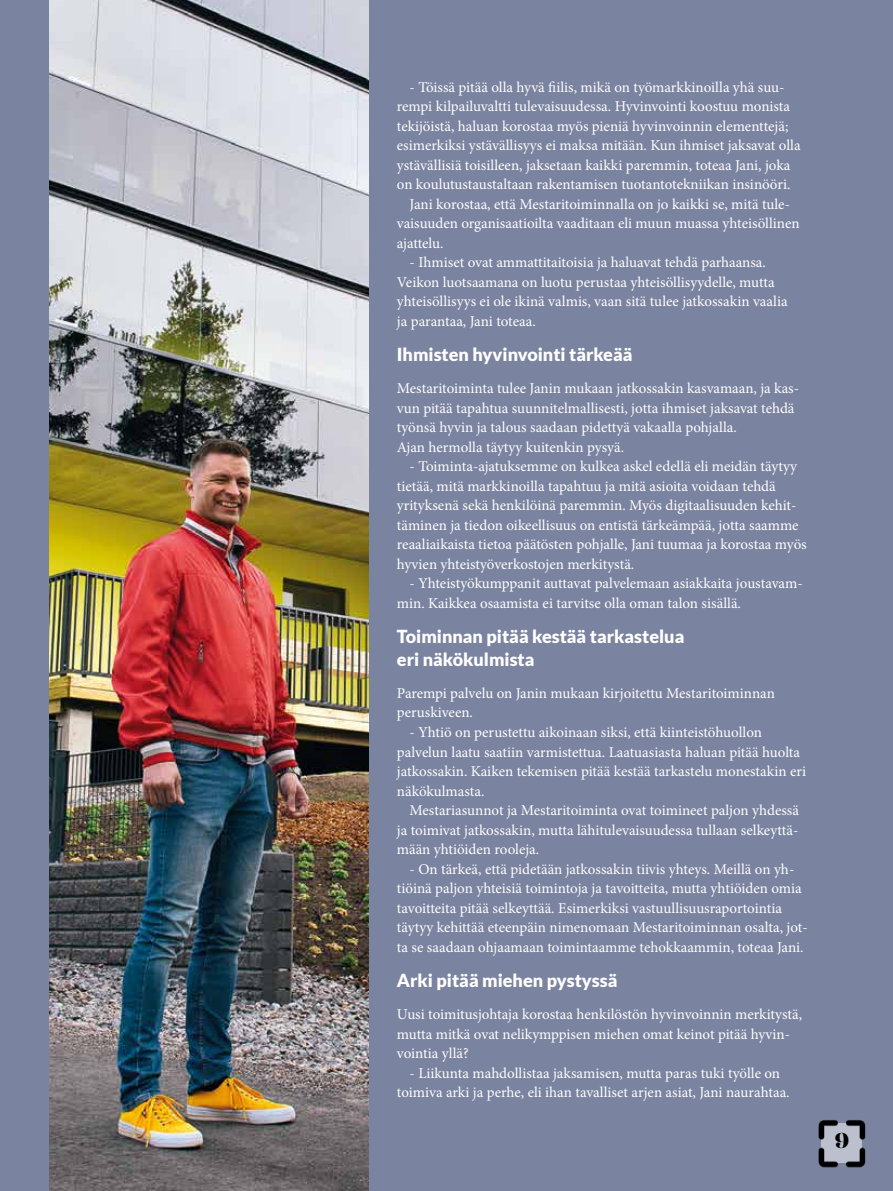
<style>
.page{position:relative;width:893px;height:1191px;background:#7a839f}
.page>*{position:absolute;margin:0;border:0;box-sizing:border-box;transform-origin:0 0}
.t1{font:21.45px "Lust";color:#000}
.t2{font:900 18px/22.5px "Lato";color:#fff}
.t3{font:15px/19.5px "Minion Pro";color:#fff}
</style>
<div class="page">
<img style="left:50px;top:0;width:318px;height:1191px">
<img style="left:818px;top:1120px;width:48px;height:48px">
<p class="t3" style="left:410px;top:77px;width:376px">- Töissä pitää olla hyvä fiilis, mikä on työmarkkinoilla yhä suu-</p>
<p class="t3" style="left:397px;top:97px;width:395px">rempi kilpailuvaltti tulevaisuudessa. Hyvinvointi koostuu monista</p>
<p class="t3" style="left:397px;top:116px;width:393px">tekijöistä, haluan korostaa myös pieniä hyvinvoinnin elementtejä;</p>
<p class="t3" style="left:397px;top:136px;width:405px">esimerkiksi ystävällisyys ei maksa mitään. Kun ihmiset jaksavat olla</p>
<p class="t3" style="left:397px;top:155px;width:395px">ystävällisiä toisilleen, jaksetaan kaikki paremmin, toteaa Jani, joka</p>
<p class="t3" style="left:397px;top:175px;width:395px">on koulutustaustaltaan rakentamisen tuotantotekniikan insinööri.</p>
<p class="t3" style="left:410px;top:194px;width:382px">Jani korostaa, että Mestaritoiminnalla on jo kaikki se, mitä tule-</p>
<p class="t3" style="left:397px;top:214px;width:404px">vaisuuden organisaatioilta vaaditaan eli muun muassa yhteisöllinen</p>
<p class="t3" style="left:397px;top:233px;width:48px">ajattelu.</p>
<p class="t3" style="left:397px;top:253px;width:392px;text-indent:13px">- Ihmiset ovat ammattitaitoisia ja haluavat tehdä parhaansa.<br>Veikon luotsaamana on luotu perustaa yhteisöllisyydelle, mutta yhteisöllisyys ei ole ikinä valmis, vaan sitä tulee jatkossakin vaalia ja parantaa, Jani toteaa.</p>
<p class="t2" style="left:397px;top:343px;width:237px">Ihmisten hyvinvointi tärkeää</p>
<p class="t3" style="left:397px;top:379px;width:404px">Mestaritoiminta tulee Janin mukaan jatkossakin kasvamaan, ja kas&shy;vun pitää tapahtua suunnitelmallisesti, jotta ihmiset jaksavat tehdä työnsä hyvin ja talous saadaan pidettyä vakaalla pohjalla.<br>Ajan hermolla täytyy kuitenkin pysyä.</p>
<p class="t3" style="left:397px;top:457px;width:411px;text-indent:13px">- Toiminta-ajatuksemme on kulkea askel edellä eli meidän täytyy tietää, mitä markkinoilla tapahtuu ja mitä asioita voidaan tehdä yrityksenä sekä henkilöinä paremmin. Myös digitaalisuuden kehit&shy;täminen ja tiedon oikeellisuus on entistä tärkeämpää, jotta saamme reaaliaikaista tietoa päätösten pohjalle, Jani tuumaa ja korostaa myös hyvien yhteistyöverkostojen merkitystä.</p>
<p class="t3" style="left:397px;top:574px;width:407px;text-indent:13px">- Yhteistyökumppanit auttavat palvelemaan asiakkaita joustavam&shy;min. Kaikkea osaamista ei tarvitse olla oman talon sisällä.</p>
<p class="t2" style="left:397px;top:625px;width:289px">Toiminnan pitää kestää tarkastelua eri näkökulmista</p>
<p class="t3" style="left:397px;top:683px;width:380px">Parempi palvelu on Janin mukaan kirjoitettu Mestaritoiminnan peruskiveen.</p>
<p class="t3" style="left:397px;top:722px;width:411px;text-indent:13px">- Yhtiö on perustettu aikoinaan siksi, että kiinteistöhuollon palvelun laatu saatiin varmistettua. Laatuasiasta haluan pitää huolta jatkossakin. Kaiken tekemisen pitää kestää tarkastelu monestakin eri näkökulmasta.</p>
<p class="t3" style="left:397px;top:800px;width:404px;text-align:justify;text-indent:13px">Mestariasunnot ja Mestaritoiminta ovat toimineet paljon yhdessä ja toimivat jatkossakin, mutta lähitulevaisuudessa tullaan selkeyttä&shy;mään yhtiöiden rooleja.</p>
<p class="t3" style="left:397px;top:859px;width:412px;text-indent:13px">- On tärkeä, että pidetään jatkossakin tiivis yhteys. Meillä on yh&shy;tiöinä paljon yhteisiä toimintoja ja tavoitteita, mutta yhtiöiden omia tavoitteita pitää selkeyttää. Esimerkiksi vastuullisuusraportointia täytyy kehittää eteenpäin nimenomaan Mestaritoiminnan osalta, jot&shy;ta se saadaan ohjaamaan toimintaamme tehokkaammin, toteaa Jani.</p>
<p class="t2" style="left:397px;top:968px;width:222px">Arki pitää miehen pystyssä</p>
<p class="t3" style="left:397px;top:1004px;width:407px">Uusi toimitusjohtaja korostaa henkilöstön hyvinvoinnin merkitystä, mutta mitkä ovat nelikymppisen miehen omat keinot pitää hyvin&shy;vointia yllä?</p>
<p class="t3" style="left:397px;top:1063px;width:394px;text-align:center">- Liikunta mahdollistaa jaksamisen, mutta paras tuki työlle on toimiva arki ja perhe, eli ihan tavalliset arjen asiat, Jani naurahtaa.</p>
<h1 class="t1" style="left:834px;top:1127px;width:16px">9</h1>
</div>
